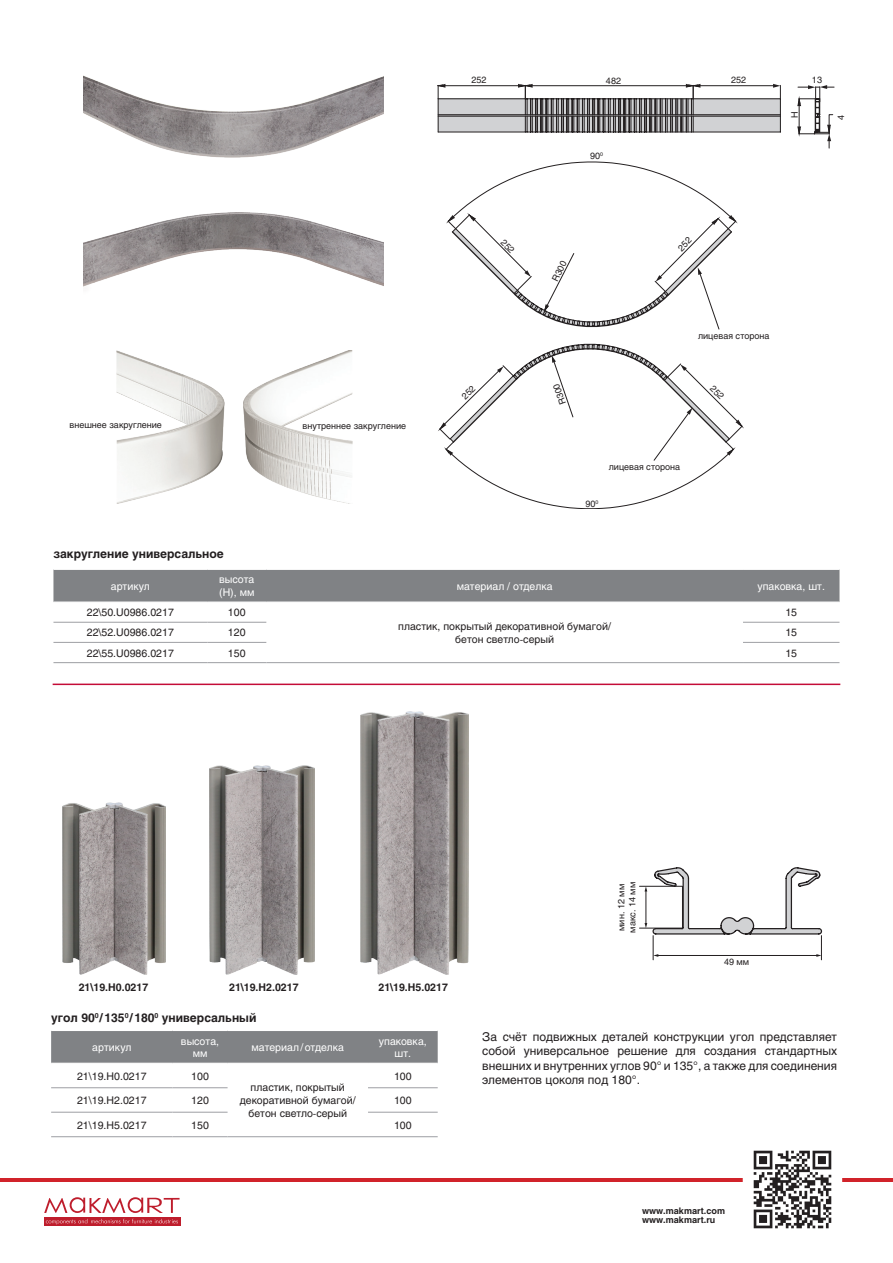
<style>
.page{position:relative;width:893px;height:1263px;background:#fff}
.page>*{position:absolute;margin:0;border:0;box-sizing:border-box;transform-origin:0 0}
.t1{font:12px/14.4px "Helios C";color:#231f20;text-align:justify}
.t2{font:700 12px "Helios C";color:#231f20}
.t3{font:10.5px/12.6px "Helios C";color:#231f20;text-align:center}
.t4{font:10.5px/12.6px "Helios C";color:#fff;text-align:center}
.t5{font:700 10.5px "Helios C";color:#231f20}
.t6{font:9px/10.8px "Helios C";color:#231f20}
.t7{font:700 9px/8.6px "Helios C";color:#231f20}
</style>
<div class="page">
<hr style="left:0;top:1178px;width:893px;height:3px;background:#d1232a">
<img style="left:746px;top:1150px;width:93px;height:79px">
<div style="left:44px;top:1217px;width:136px;height:9px;background:#be1d2c"></div>
<svg style="left:46px;top:1219px;width:132px;height:5px"></svg>
<svg style="left:44px;top:1197px;width:136px;height:16px"></svg>
<img style="left:84px;top:76px;width:299px;height:82px">
<div style="left:53px;top:570px;width:786px;height:31px;background:#808285"></div>
<hr style="left:53px;top:622px;width:154px;height:1px;background:#a8a9ad">
<hr style="left:207px;top:622px;width:59px;height:1px;background:#a8a9ad">
<hr style="left:743px;top:622px;width:96px;height:1px;background:#a8a9ad">
<hr style="left:53px;top:642px;width:154px;height:1px;background:#a8a9ad">
<hr style="left:207px;top:642px;width:59px;height:1px;background:#a8a9ad">
<hr style="left:743px;top:642px;width:96px;height:1px;background:#a8a9ad">
<hr style="left:53px;top:662px;width:154px;height:1px;background:#a8a9ad">
<hr style="left:207px;top:662px;width:59px;height:1px;background:#a8a9ad">
<hr style="left:266px;top:662px;width:477px;height:1px;background:#a8a9ad">
<hr style="left:743px;top:662px;width:96px;height:1px;background:#a8a9ad">
<hr style="left:53px;top:684px;width:787px;height:1px;background:#c40c37">
<img style="left:116px;top:350px;width:109px;height:153px">
<img style="left:243px;top:350px;width:109px;height:153px">
<img style="left:84px;top:212px;width:299px;height:75px">
<div style="left:51px;top:1031px;width:387px;height:32px;background:#808285"></div>
<hr style="left:51px;top:1087px;width:122px;height:1px;background:#a8a9ad">
<hr style="left:173px;top:1087px;width:55px;height:1px;background:#a8a9ad">
<hr style="left:368px;top:1087px;width:70px;height:1px;background:#a8a9ad">
<hr style="left:51px;top:1112px;width:122px;height:1px;background:#a8a9ad">
<hr style="left:173px;top:1112px;width:55px;height:1px;background:#a8a9ad">
<hr style="left:368px;top:1112px;width:70px;height:1px;background:#a8a9ad">
<hr style="left:51px;top:1136px;width:122px;height:1px;background:#a8a9ad">
<hr style="left:173px;top:1136px;width:55px;height:1px;background:#a8a9ad">
<hr style="left:228px;top:1136px;width:140px;height:1px;background:#a8a9ad">
<hr style="left:368px;top:1136px;width:70px;height:1px;background:#a8a9ad">
<svg style="left:645px;top:867px;width:177px;height:93px"></svg>
<img style="left:62px;top:802px;width:103px;height:173px">
<img style="left:209px;top:766px;width:106px;height:209px">
<img style="left:361px;top:711px;width:107px;height:264px">
<svg style="left:438px;top:84px;width:396px;height:425px"></svg>
<p class="t6" style="left:471px;top:74px;width:17px">252</p>
<p class="t6" style="left:606px;top:75px;width:17px">482</p>
<p class="t6" style="left:731px;top:74px;width:17px">252</p>
<p class="t6" style="left:812px;top:74px;width:12px">13</p>
<p class="t6" style="left:789px;top:118px;width:8px;rotate:-90deg">H</p>
<p class="t6" style="left:590px;top:150px;width:15px">90<sup>0</sup></p>
<p class="t6" style="left:835px;top:120px;width:7px;rotate:-90deg">4</p>
<p class="t6" style="left:70px;top:419px;width:94px">внешнее закругление</p>
<p class="t6" style="left:302px;top:420px;width:105px">внутреннее закругление</p>
<p class="t6" style="left:550px;top:278px;width:23px;rotate:-64deg">R300</p>
<p class="t6" style="left:558px;top:406px;width:23px;rotate:-110deg">R300</p>
<p class="t6" style="left:698px;top:330px;width:73px">лицевая сторона</p>
<p class="t6" style="left:609px;top:461px;width:73px">лицевая сторона</p>
<p class="t6" style="left:585px;top:498px;width:15px">90<sup>0</sup></p>
<p class="t2" style="left:53px;top:546px;width:172px">закругление универсальное</p>
<p class="t4" style="left:111px;top:580px;width:41px">артикул</p>
<p class="t4" style="left:219px;top:573px;width:37px;text-align:left">высота (H), мм</p>
<p class="t4" style="left:457px;top:580px;width:97px">материал / отделка</p>
<p class="t4" style="left:757px;top:580px;width:69px">упаковка, шт.</p>
<p class="t3" style="left:87px;top:606px;width:89px">22\50.U0986.0217</p>
<p class="t3" style="left:228px;top:606px;width:19px">100</p>
<p class="t3" style="left:398px;top:620px;width:214px">пластик, покрытый декоративной бумагой/ бетон светло-серый</p>
<p class="t3" style="left:785px;top:606px;width:13px">15</p>
<p class="t3" style="left:87px;top:626px;width:89px">22\52.U0986.0217</p>
<p class="t3" style="left:228px;top:626px;width:19px">120</p>
<p class="t3" style="left:785px;top:626px;width:13px">15</p>
<p class="t3" style="left:87px;top:646px;width:89px">22\55.U0986.0217</p>
<p class="t3" style="left:228px;top:646px;width:19px">150</p>
<p class="t3" style="left:785px;top:646px;width:13px">15</p>
<p class="t5" style="left:79px;top:981px;width:71px">21\19.H0.0217</p>
<p class="t5" style="left:229px;top:981px;width:71px">21\19.H2.0217</p>
<p class="t5" style="left:378px;top:981px;width:71px">21\19.H5.0217</p>
<p class="t6" style="left:616px;top:933px;width:52px;rotate:-90deg">мин. 12 мм макс. 14 мм</p>
<p class="t6" style="left:724px;top:956px;width:27px">49 мм</p>
<p class="t2" style="left:51px;top:1010px;width:207px">угол 90<sup>0</sup>/135<sup>0</sup>/180<sup>0</sup> универсальный</p>
<p class="t4" style="left:92px;top:1041px;width:41px">артикул</p>
<p class="t4" style="left:181px;top:1034px;width:40px">высота, мм</p>
<p class="t4" style="left:251px;top:1041px;width:94px">материал/отделка</p>
<p class="t4" style="left:379px;top:1034px;width:49px">упаковка, шт.</p>
<p class="t3" style="left:77px;top:1069px;width:71px">21\19.H0.0217</p>
<p class="t3" style="left:191px;top:1069px;width:19px">100</p>
<p class="t3" style="left:240px;top:1081px;width:117px">пластик, покрытый декоративной бумагой/ бетон светло-серый</p>
<p class="t3" style="left:394px;top:1069px;width:19px">100</p>
<p class="t3" style="left:77px;top:1094px;width:71px">21\19.H2.0217</p>
<p class="t3" style="left:191px;top:1094px;width:19px">120</p>
<p class="t3" style="left:394px;top:1094px;width:19px">100</p>
<p class="t3" style="left:77px;top:1118px;width:71px">21\19.H5.0217</p>
<p class="t3" style="left:191px;top:1118px;width:19px">150</p>
<p class="t3" style="left:394px;top:1118px;width:19px">100</p>
<p class="t1" style="left:482px;top:1029px;width:356px">За счёт подвижных деталей конструкции угол представляет собой универсальное решение для создания стандартных внешних и внутренних углов 90° и 135°, а также для соединения элементов цоколя под 180°.</p>
<p class="t7" style="left:642px;top:1206px;width:84px">www.makmart.com www.makmart.ru</p>
</div>
